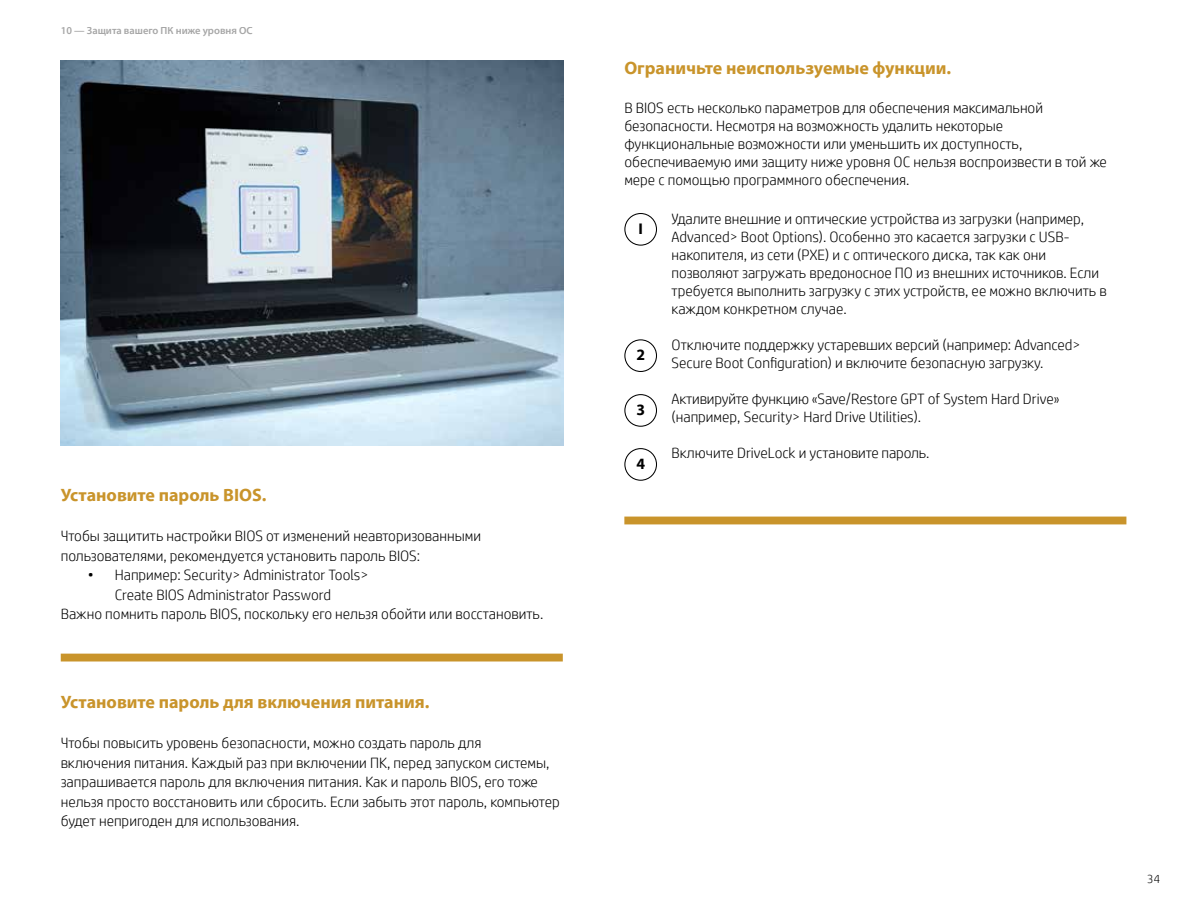
<style>
.page{position:relative;width:1188px;height:918px;background:#fff}
.page>*{position:absolute;margin:0;border:0;box-sizing:border-box;transform-origin:0 0}
.t1{font:700 18px "Myriad Pro";color:#c9942b}
.t2{font:700 15.6px "Myriad Pro";color:#000}
.t3{font:300 15px/18px "HP Simplified";color:#000}
.t4{font:300 12px "HP Simplified";color:#000101}
.t5{font:600 10.5px "Myriad Pro";color:#a6a6a6}
</style>
<div class="page">
<div style="left:61px;top:654px;width:502px;height:8px;background:#c9942b"></div>
<div style="left:624px;top:517px;width:502px;height:7px;background:#c9942b"></div>
<img style="left:61px;top:61px;width:503px;height:385px">
<div style="left:624px;top:213px;width:33px;height:33px;border:1px solid #000;border-radius:50%"></div>
<div style="left:624px;top:339px;width:33px;height:33px;border:1px solid #000;border-radius:50%"></div>
<div style="left:624px;top:394px;width:33px;height:33px;border:1px solid #000;border-radius:50%"></div>
<div style="left:624px;top:448px;width:33px;height:33px;border:1px solid #000;border-radius:50%"></div>
<p class="t5" style="left:61px;top:24px;width:194px">10 — Защита вашего ПК ниже уровня ОС</p>
<p class="t1" style="left:61px;top:483px;width:207px">Установите пароль BIOS.</p>
<p class="t3" style="left:61px;top:526px;width:422px;line-height:19.5px">Чтобы защитить настройки BIOS от изменений неавторизованными пользователями, рекомендуется установить пароль BIOS:</p>
<p class="t3" style="left:88px;top:566px;width:282px">• Например: Security&gt; Administrator Tools&gt;</p>
<p class="t3" style="left:115px;top:585px;width:218px">Create BIOS Administrator Password</p>
<p class="t3" style="left:61px;top:605px;width:484px">Важно помнить пароль BIOS, поскольку его нельзя обойти или восстановить.</p>
<p class="t1" style="left:61px;top:690px;width:370px">Установите пароль для включения питания.</p>
<p class="t3" style="left:61px;top:733px;width:500px;line-height:19.5px">Чтобы повысить уровень безопасности, можно создать пароль для<br>включения питания. Каждый раз при включении ПК, перед запуском системы, запрашивается пароль для включения питания. Как и пароль BIOS, его тоже нельзя просто восстановить или сбросить. Если забыть этот пароль, компьютер будет непригоден для использования.</p>
<p class="t1" style="left:624px;top:56px;width:328px">Ограничьте неиспользуемые функции.</p>
<p class="t3" style="left:624px;top:99px;width:484px">В BIOS есть несколько параметров для обеспечения максимальной безопасности. Несмотря на возможность удалить некоторые функциональные возможности или уменьшить их доступность, обеспечиваемую ими защиту ниже уровня ОС нельзя воспроизвести в той же мере с помощью программного обеспечения.</p>
<p class="t3" style="left:672px;top:210px;width:437px">Удалите внешние и оптические устройства из загрузки (например, Advanced&gt; Boot Options). Особенно это касается загрузки с USB&shy;накопителя, из сети (PXE) и с оптического диска, так как они позволяют загружать вредоносное ПО из внешних источников. Если требуется выполнить загрузку с этих устройств, ее можно включить в каждом конкретном случае.</p>
<p class="t3" style="left:672px;top:336px;width:410px">Отключите поддержку устаревших версий (например: Advanced&gt;<br>Secure Boot Configuration) и включите безопасную загрузку.</p>
<p class="t3" style="left:672px;top:390px;width:389px">Активируйте функцию «Save/Restore GPT of System Hard Drive» (например, Security&gt; Hard Drive Utilities).</p>
<p class="t3" style="left:672px;top:444px;width:259px">Включите DriveLock и установите пароль.</p>
<p class="t2" style="left:638px;top:218px;width:6px">I</p>
<p class="t2" style="left:636px;top:345px;width:10px">2</p>
<p class="t2" style="left:636px;top:399px;width:10px">3</p>
<p class="t2" style="left:636px;top:453px;width:10px">4</p>
<p class="t4" style="left:1147px;top:871px;width:15px">34</p>
</div>
